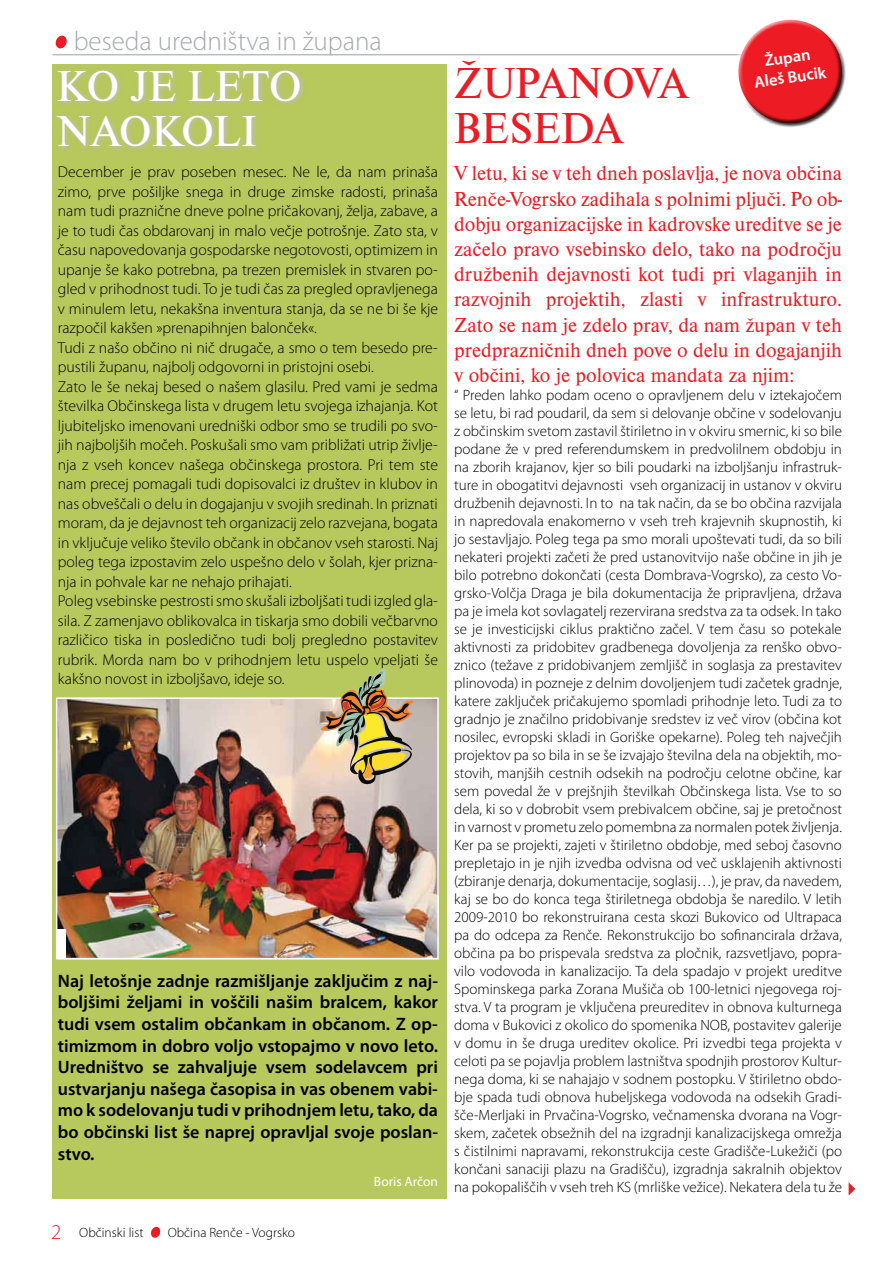
<style>
.page{position:relative;width:893px;height:1263px;background:#fff}
.page>*{position:absolute;margin:0;border:0;box-sizing:border-box;transform-origin:0 0}
.t1{font:45px/45px "Nimbus Rom DEE";color:#fff}
.t2{font:45px/45px "Nimbus Rom DEE";color:#ed1c24}
.t3{font:300 27px "Myriad Pro";color:#a7a9ac}
.t4{font:21px/25.2px "Nimbus Rom DEE";color:#ed1c24;text-align:justify}
.t5{font:600 18px/21.6px "Myriad Pro";color:#000;text-align:justify}
.t6{font:600 16.5px/19.8px "Myriad Pro";color:#fff;text-align:center}
.t7{font:300 15.75px/19.5px "Myriad Pro";color:#000}
.t8{font:300 15px/18px "Myriad Pro";color:#000;text-align:justify}
.t9{font:300 13.5px "Myriad Pro";color:#000}
.t10{font:13.5px "Myriad Pro";color:#fff}
.s1{font-size:21px;color:#ed1c24}
</style>
<div class="page">
<hr style="left:53px;top:54px;width:787px;height:1px;background:#a7a9ac">
<svg style="left:151px;top:1226px;width:10px;height:12px"></svg>
<div style="left:52px;top:64px;width:394px;height:1134px;background:#b7c85d"></div>
<svg style="left:55px;top:35px;width:12px;height:14px"></svg>
<svg style="left:849px;top:1183px;width:6px;height:12px"></svg>
<svg style="left:719px;top:19px;width:127px;height:108px"></svg>
<svg style="left:58px;top:67px;width:389px;height:119px"></svg>
<img style="left:59px;top:700px;width:377px;height:256px">
<div style="left:56px;top:697px;width:383px;height:262px;border:2px solid #fff"></div>
<div style="left:57px;top:929px;width:9px;height:30px;background:#fff"></div>
<hr style="left:57px;top:958px;width:382px;height:1px;background:#fff">
<img style="left:320px;top:669px;width:93px;height:115px">
<h2 class="t3" style="left:74px;top:26px;width:310px">beseda uredništva in župana</h2>
<h1 class="t1" style="left:57px;top:64px;width:246px">KO JE LETO<br>NAOKOLI</h1>
<p class="t7" style="left:58px;top:163px;width:382px">December je prav poseben mesec. Ne le, da nam prinaša zimo, prve pošiljke snega in druge zimske radosti, prinaša nam tudi praznične dneve polne pričakovanj, želja, zabave, a je to tudi čas obdarovanj in malo večje potrošnje. Zato sta, v času napovedovanja gospodarske negotovosti, optimizem in upanje še kako potrebna, pa trezen premislek in stvaren po&shy;gled v prihodnost tudi. To je tudi čas za pregled opravljenega v minulem letu, nekakšna inventura stanja, da se ne bi še kje razpočil kakšen »prenapihnjen balonček«.<br>Tudi z našo občino ni nič drugače, a smo o tem besedo pre&shy;pustili županu, najbolj odgovorni in pristojni osebi.<br>Zato le še nekaj besed o našem glasilu. Pred vami je sedma številka Občinskega lista v drugem letu svojega izhajanja. Kot ljubiteljsko imenovani uredniški odbor smo se trudili po svo&shy;jih najboljših močeh. Poskušali smo vam približati utrip življe&shy;nja z vseh koncev našega občinskega prostora. Pri tem ste nam precej pomagali tudi dopisovalci iz društev in klubov in nas obveščali o delu in dogajanju v svojih sredinah. In priznati moram, da je dejavnost teh organizacij zelo razvejana, bogata in vključuje veliko število občank in občanov vseh starosti. Naj poleg tega izpostavim zelo uspešno delo v šolah, kjer prizna&shy;nja in pohvale kar ne nehajo prihajati.<br>Poleg vsebinske pestrosti smo skušali izboljšati tudi izgled gla&shy;sila. Z zamenjavo oblikovalca in tiskarja smo dobili večbarvno različico tiska in posledično tudi bolj pregledno postavitev rubrik. Morda nam bo v prihodnjem letu uspelo vpeljati še kakšno novost in izboljšavo, ideje so.</p>
<p class="t5" style="left:58px;top:969px;width:382px">Naj letošnje zadnje razmišljanje zaključim z naj&shy;boljšimi željami in voščili našim bralcem, kakor tudi vsem ostalim občankam in občanom. Z op&shy;timizmom in dobro voljo vstopajmo v novo leto.<br>Uredništvo se zahvaljuje vsem sodelavcem pri ustvarjanju našega časopisa in vas obenem vabi&shy;mo k sodelovanju tudi v prihodnjem letu, tako, da bo občinski list še naprej opravljal svoje poslan&shy;stvo.</p>
<p class="t10" style="left:374px;top:1173px;width:65px">Boris Arčon</p>
<p class="t9" style="left:51px;top:1225px;width:94px"><span class="s1">2</span> Občinski list</p>
<p class="t9" style="left:168px;top:1225px;width:129px">Občina Renče - Vogrsko</p>
<h1 class="t2" style="left:454px;top:61px;width:236px">ŽUPANOVA<br>BESEDA</h1>
<p class="t6" style="left:750px;top:52px;width:74px;rotate:-8deg">Župan<br>Aleš Bucik</p>
<p class="t4" style="left:454px;top:161px;width:389px">V letu, ki se v teh dneh poslavlja, je nova občina Renče-Vogrsko zadihala s polnimi pljuči. Po ob&shy;dobju organizacijske in kadrovske ureditve se je začelo pravo vsebinsko delo, tako na področju družbenih dejavnosti kot tudi pri vlaganjih in razvojnih projektih, zlasti v infrastrukturo.<br>Zato se nam je zdelo prav, da nam župan v teh predprazničnih dneh pove o delu in dogajanjih v občini, ko je polovica mandata za njim:</p>
<p class="t8" style="left:454px;top:386px;width:389px">“ Preden lahko podam oceno o opravljenem delu v iztekajočem se letu, bi rad poudaril, da sem si delovanje občine v sodelovanju z občinskim svetom zastavil štiriletno in v okviru smernic, ki so bile podane že v pred referendumskem in predvolilnem obdobju in na zborih krajanov, kjer so bili poudarki na izboljšanju infrastruk&shy;ture in obogatitvi dejavnosti vseh organizacij in ustanov v okviru družbenih dejavnosti. In to na tak način, da se bo občina razvijala in napredovala enakomerno v vseh treh krajevnih skupnostih, ki jo sestavljajo. Poleg tega pa smo morali upoštevati tudi, da so bili nekateri projekti začeti že pred ustanovitvijo naše občine in jih je bilo potrebno dokončati (cesta Dombrava-Vogrsko), za cesto Vo&shy;grsko-Volčja Draga je bila dokumentacija že pripravljena, država pa je imela kot sovlagatelj rezervirana sredstva za ta odsek. In tako se je investicijski ciklus praktično začel. V tem času so potekale aktivnosti za pridobitev gradbenega dovoljenja za renško obvo&shy;znico (težave z pridobivanjem zemljišč in soglasja za prestavitev plinovoda) in pozneje z delnim dovoljenjem tudi začetek gradnje, katere zaključek pričakujemo spomladi prihodnje leto. Tudi za to gradnjo je značilno pridobivanje sredstev iz več virov (občina kot nosilec, evropski skladi in Goriške opekarne). Poleg teh največjih projektov pa so bila in se še izvajajo številna dela na objektih, mo&shy;stovih, manjših cestnih odsekih na področju celotne občine, kar sem povedal že v prejšnjih številkah Občinskega lista. Vse to so dela, ki so v dobrobit vsem prebivalcem občine, saj je pretočnost in varnost v prometu zelo pomembna za normalen potek življenja.<br>Ker pa se projekti, zajeti v štiriletno obdobje, med seboj časovno prepletajo in je njih izvedba odvisna od več usklajenih aktivnosti (zbiranje denarja, dokumentacije, soglasij…), je prav, da navedem, kaj se bo do konca tega štiriletnega obdobja še naredilo. V letih 2009-2010 bo rekonstruirana cesta skozi Bukovico od Ultrapaca pa do odcepa za Renče. Rekonstrukcijo bo sofinancirala država, občina pa bo prispevala sredstva za pločnik, razsvetljavo, popra&shy;vilo vodovoda in kanalizacijo. Ta dela spadajo v projekt ureditve Spominskega parka Zorana Mušiča ob 100-letnici njegovega roj&shy;stva. V ta program je vključena preureditev in obnova kulturnega doma v Bukovici z okolico do spomenika NOB, postavitev galerije v domu in še druga ureditev okolice. Pri izvedbi tega projekta v celoti pa se pojavlja problem lastništva spodnjih prostorov Kultur&shy;nega doma, ki se nahajajo v sodnem postopku. V štiriletno obdo&shy;bje spada tudi obnova hubeljskega vodovoda na odsekih Gradi&shy;šče-Merljaki in Prvačina-Vogrsko, večnamenska dvorana na Vogr&shy;skem, začetek obsežnih del na izgradnji kanalizacijskega omrežja s čistilnimi napravami, rekonstrukcija ceste Gradišče-Lukežiči (po končani sanaciji plazu na Gradišču), izgradnja sakralnih objektov na pokopališčih v vseh treh KS (mrliške vežice). Nekatera dela tu že</p>
</div>
